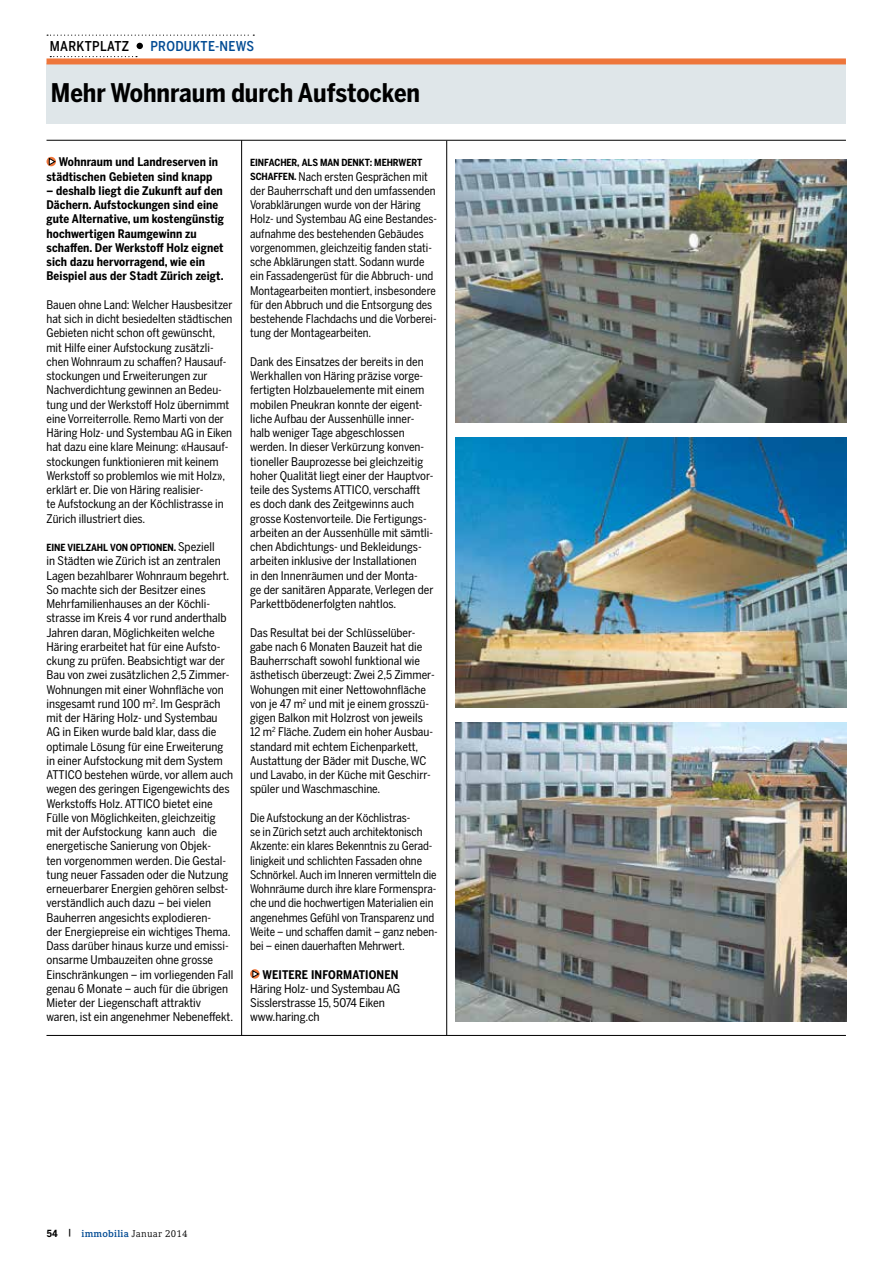
<style>
.page{position:relative;width:893px;height:1263px;background:#fff}
.page>*{position:absolute;margin:0;border:0;box-sizing:border-box;transform-origin:0 0}
.t1{font:700 25.5px "Benton Sans Cond";color:#000}
.t2{font:500 13.5px "Benton Sans Cond";letter-spacing:.025em;color:#004a93}
.t3{font:500 13.5px "Benton Sans Cond";letter-spacing:.025em;color:#000}
.t4{font:11.85px/14.2px "Benton Sans Cond";color:#000}
.t5{font:700 11.85px/14.2px "Benton Sans Cond";letter-spacing:.01em;color:#000}
.t6{font:700 9.75px "Benton Sans Cond";letter-spacing:-.01em;color:#000}
.t7{font:9.75px "Compatil Letter LT Pro";letter-spacing:.025em;color:#000}
.s1{font-weight:400;font-size:11.85px}
.s2{font-weight:700;font-size:9.75px}
.s3{font-family:"Benton Sans Cond";font-weight:700}
.s4{font-weight:700}
.s5{font-weight:700;color:#004a93}
</style>
<div class="page">
<div style="left:47px;top:63px;width:799px;height:61px;background:#dfe6e9"></div>
<hr style="left:241px;top:140px;width:1px;height:895px;background:#000">
<hr style="left:446px;top:141px;width:1px;height:894px;background:#000">
<div style="left:47px;top:157px;width:9px;height:9px;background:#ba5c2e;border-radius:50%"></div>
<svg style="left:49px;top:158px;width:6px;height:8px"></svg>
<svg style="left:250px;top:969px;width:10px;height:10px"></svg>
<svg style="left:252px;top:970px;width:7px;height:8px"></svg>
<hr style="left:47px;top:140px;width:799px;height:1px;background:#000">
<svg style="left:47px;top:35px;width:207px;height:1px"></svg>
<div style="left:47px;top:58px;width:799px;height:6px;background:#ee763b"></div>
<svg style="left:50px;top:56px;width:87px;height:1px"></svg>
<svg style="left:137px;top:43px;width:6px;height:6px"></svg>
<hr style="left:46px;top:1035px;width:800px;height:1px;background:#000">
<img style="left:455px;top:437px;width:391px;height:271px">
<img style="left:455px;top:159px;width:391px;height:264px">
<img style="left:455px;top:722px;width:391px;height:299px">
<p class="t3" style="left:50px;top:38px;width:81px">MARKTPLATZ</p>
<p class="t2" style="left:150px;top:38px;width:105px">PRODUKTE-NEWS</p>
<h1 class="t1" style="left:51px;top:78px;width:371px">Mehr Wohnraum durch Aufstocken</h1>
<p class="t5" style="left:47px;top:155px;width:173px;text-indent:12px">Wohnraum und Landreserven in städtischen Gebieten sind knapp</p>
<p class="t5" style="left:47px;top:184px;width:179px">– deshalb liegt die Zukunft auf den Dächern. Aufstockungen sind eine gute Alternative, um kostengünstig hochwertigen Raumgewinn zu schaffen. Der Werkstoff Holz eignet sich dazu hervorragend, wie ein Beispiel aus der Stadt Zürich zeigt.</p>
<p class="t4" style="left:46px;top:298px;width:188px">Bauen ohne Land: Welcher Hausbesitzer hat sich in dicht besiedelten städtischen Gebieten nicht schon oft gewünscht, mit Hilfe einer Aufstockung zusätzli&shy;chen Wohnraum zu schaffen? Hausauf&shy;stockungen und Erweiterungen zur Nachverdichtung gewinnen an Bedeu&shy;tung und der Werkstoff Holz übernimmt eine Vorreiterrolle. Remo Marti von der Häring Holz- und Systembau AG in Eiken hat dazu eine klare Meinung: «Hausauf&shy;stockungen funktionieren mit keinem Werkstoff so problemlos wie mit Holz», erklärt er. Die von Häring realisier-<br>te Aufstockung an der Köchlistrasse in Zürich illustriert dies.</p>
<p class="t6" style="left:47px;top:542px;width:170px">EINE VIELZAHL VON OPTIONEN. <span class="s1">Speziell</span></p>
<p class="t4" style="left:47px;top:554px;width:188px">in Städten wie Zürich ist an zentralen Lagen bezahlbarer Wohnraum begehrt.<br>So machte sich der Besitzer eines Mehrfamilienhauses an der Köchli&shy;strasse im Kreis 4 vor rund anderthalb Jahren daran, Möglichkeiten welche Häring erarbeitet hat für eine Aufsto&shy;ckung zu prüfen. Beabsichtigt war der Bau von zwei zusätzlichen 2,5 Zimmer-Wohnungen mit einer Wohnfläche von insgesamt rund 100 m<sup>2</sup>. Im Gespräch mit der Häring Holz- und Systembau AG in Eiken wurde bald klar, dass die optimale Lösung für eine Erweiterung in einer Aufstockung mit dem System ATTICO bestehen würde, vor allem auch wegen des geringen Eigengewichts des Werkstoffs Holz. ATTICO bietet eine Fülle von Möglichkeiten, gleichzeitig mit der Aufstockung kann auch die energetische Sanierung von Objek-<br>ten vorgenommen werden. Die Gestal&shy;tung neuer Fassaden oder die Nutzung erneuerbarer Energien gehören selbst&shy;verständlich auch dazu – bei vielen Bauherren angesichts explodieren-<br>der Energiepreise ein wichtiges Thema.<br>Dass darüber hinaus kurze und emissi&shy;onsarme Umbauzeiten ohne grosse Einschränkungen – im vorliegenden Fall genau 6 Monate – auch für die übrigen Mieter der Liegenschaft attraktiv waren, ist ein angenehmer Nebeneffekt.</p>
<p class="t6" style="left:250px;top:157px;width:174px">EINFACHER, ALS MAN DENKT: MEHRWERT</p>
<p class="t4" style="left:250px;top:169px;width:188px"><span class="s2">SCHAFFEN.</span> Nach ersten Gesprächen mit der Bauherrschaft und den umfassenden Vorabklärungen wurde von der Häring Holz- und Systembau AG eine Bestandes&shy;aufnahme des bestehenden Gebäudes vorgenommen, gleichzeitig fanden stati&shy;sche Abklärungen statt. Sodann wurde ein Fassadengerüst für die Abbruch- und Montagearbeiten montiert, insbesondere für den Abbruch und die Entsorgung des bestehende Flachdachs und die Vorberei&shy;tung der Montagearbeiten.</p>
<p class="t4" style="left:250px;top:355px;width:185px">Dank des Einsatzes der bereits in den Werkhallen von Häring präzise vorge&shy;fertigten Holzbauelemente mit einem mobilen Pneukran konnte der eigent&shy;liche Aufbau der Aussenhülle inner&shy;halb weniger Tage abgeschlossen werden. In dieser Verkürzung konven&shy;tioneller Bauprozesse bei gleichzeitig hoher Qualität liegt einer der Hauptvor&shy;teile des Systems ATTICO, verschafft es doch dank des Zeitgewinns auch grosse Kostenvorteile. Die Fertigungs&shy;arbeiten an der Aussenhülle mit sämtli&shy;chen Abdichtungs- und Bekleidungs&shy;arbeiten inklusive der Installationen<br>in den Innenräumen und der Monta-<br>ge der sanitären Apparate, Verlegen der Parkettbödenerfolgten nahtlos.</p>
<p class="t4" style="left:250px;top:625px;width:186px">Das Resultat bei der Schlüsselüber&shy;gabe nach 6 Monaten Bauzeit hat die Bauherrschaft sowohl funktional wie ästhetisch überzeugt: Zwei 2,5 Zimmer-Wohungen mit einer Nettowohnfläche von je 47 m<sup>2</sup> und mit je einem grosszü&shy;gigen Balkon mit Holzrost von jeweils 12 m<sup>2</sup> Fläche. Zudem ein hoher Ausbau&shy;standard mit echtem Eichenparkett, Austattung der Bäder mit Dusche, WC und Lavabo, in der Küche mit Geschirr&shy;spüler und Waschmaschine.</p>
<p class="t4" style="left:250px;top:811px;width:189px">Die Aufstockung an der Köchlistras-<br>se in Zürich setzt auch architektonisch Akzente: ein klares Bekenntnis zu Gerad&shy;linigkeit und schlichten Fassaden ohne Schnörkel. Auch im Inneren vermitteln die Wohnräume durch ihre klare Formenspra&shy;che und die hochwertigen Materialien ein angenehmes Gefühl von Transparenz und Weite – und schaffen damit – ganz neben&shy;bei – einen dauerhaften Mehrwert.</p>
<p class="t5" style="left:262px;top:967px;width:138px">WEITERE INFORMATIONEN</p>
<p class="t4" style="left:250px;top:982px;width:152px">Häring Holz- und Systembau AG<br>Sisslerstrasse 15, 5074 Eiken www.haring.ch</p>
<p class="t7" style="left:47px;top:1227px;width:142px"><span class="s3">54</span> <span class="s4">|</span> <span class="s5">immobilia</span> Januar 2014</p>
</div>
